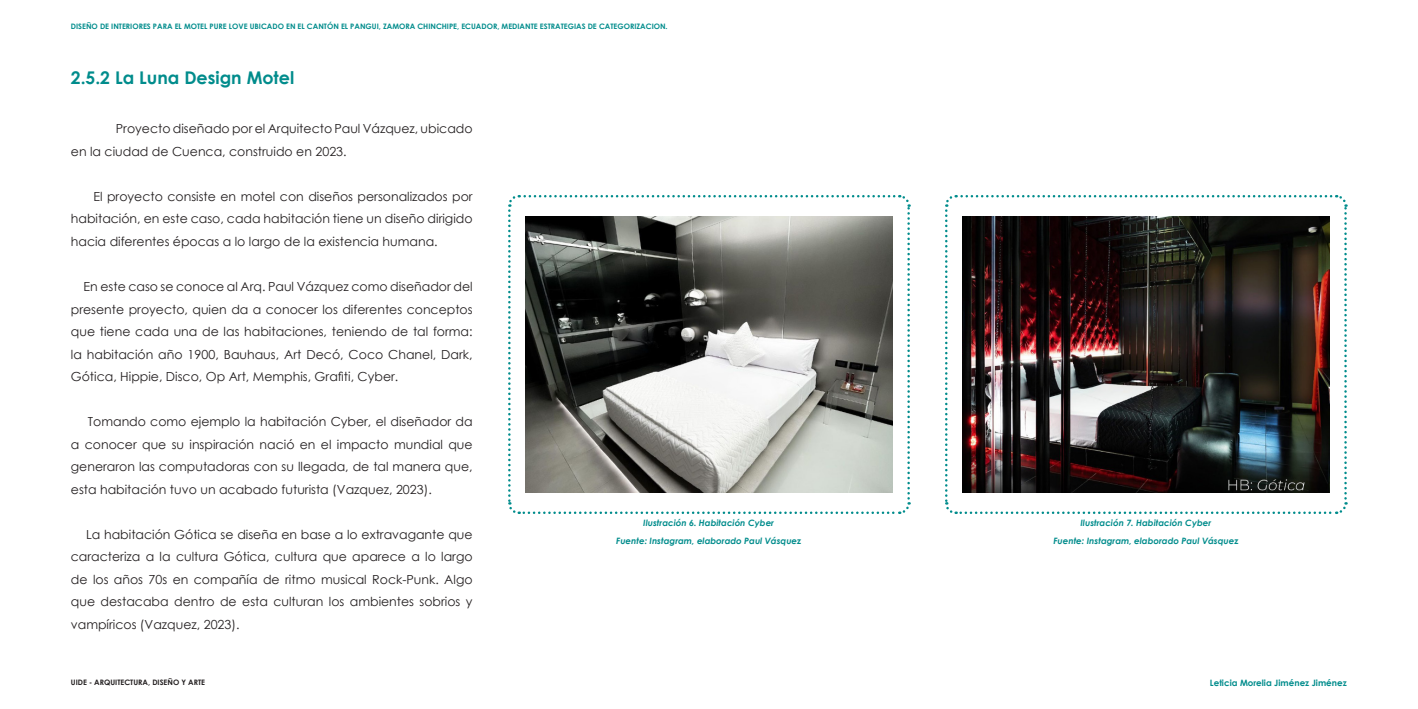
<style>
.page{position:relative;width:1418px;height:709px;background:#fff}
.page>*{position:absolute;margin:0;border:0;box-sizing:border-box;transform-origin:0 0}
.TITULOS_2{font:700 17.5px "Century Gothic";color:#008c8c}
.t1{font:12.5px/22.5px "Century Gothic";color:#231f20;text-align:justify}
.GRAFICOS-IMAGENES-TA{font:italic 700 8.75px "Century Gothic";color:#008c8c}
.t2{font:700 8.75px "Century Gothic";color:#008c8c}
.t3{font:700 7.5px "Century Gothic";color:#008c8c}
.t4{font:700 7.5px "Century Gothic";color:#231f20}
</style>
<div class="page">
<svg style="left:508px;top:195px;width:403px;height:319px"></svg>
<svg style="left:945px;top:195px;width:403px;height:319px"></svg>
<img style="left:526px;top:216px;width:366px;height:277px">
<img style="left:962px;top:216px;width:366px;height:277px">
<p class="t3" style="left:71px;top:21px;width:598px">DISEÑO DE INTERIORES PARA EL MOTEL PURE LOVE UBICADO EN EL CANTÓN EL PANGUI, ZAMORA CHINCHIPE, ECUADOR, MEDIANTE ESTRATEGIAS DE CATEGORIZACION.</p>
<p class="TITULOS_2" style="left:71px;top:64px;width:225px">2.5.2 La Luna Design Motel</p>
<p class="t1" style="left:71px;top:117px;width:403px;text-indent:45px">Proyecto diseñado por el Arquitecto Paul Vázquez, ubicado en la ciudad de Cuenca, construido en 2023.</p>
<p class="t1" style="left:71px;top:185px;width:403px;text-indent:22px">El proyecto consiste en motel con diseños personalizados por habitación, en este caso, cada habitación tiene un diseño dirigido hacia diferentes épocas a lo largo de la existencia humana.</p>
<p class="t1" style="left:71px;top:275px;width:403px;text-indent:13px">En este caso se conoce al Arq. Paul Vázquez como diseñador del presente proyecto, quien da a conocer los diferentes conceptos que tiene cada una de las habitaciones, teniendo de tal forma: la habitación año 1900, Bauhaus, Art Decó, Coco Chanel, Dark, Gótica, Hippie, Disco, Op Art, Memphis, Grafiti, Cyber.</p>
<p class="t1" style="left:71px;top:410px;width:403px;text-indent:17px">Tomando como ejemplo la habitación Cyber, el diseñador da a conocer que su inspiración nació en el impacto mundial que generaron las computadoras con su llegada, de tal manera que, esta habitación tuvo un acabado futurista (Vazquez, 2023).</p>
<p class="t1" style="left:71px;top:522px;width:403px;text-indent:15px">La habitación Gótica se diseña en base a lo extravagante que caracteriza a la cultura Gótica, cultura que aparece a lo largo de los años 70s en compañía de ritmo musical Rock-Punk. Algo que destacaba dentro de esta culturan los ambientes sobrios y vampíricos (Vazquez, 2023).</p>
<p class="GRAFICOS-IMAGENES-TA" style="left:643px;top:516px;width:132px">Ilustración 6. Habitación Cyber</p>
<p class="GRAFICOS-IMAGENES-TA" style="left:616px;top:534px;width:186px">Fuente: Instagram, elaborado Paul Vásquez</p>
<p class="GRAFICOS-IMAGENES-TA" style="left:1080px;top:516px;width:132px">Ilustración 7. Habitación Cyber</p>
<p class="GRAFICOS-IMAGENES-TA" style="left:1053px;top:534px;width:186px">Fuente: Instagram, elaborado Paul Vásquez</p>
<p class="t4" style="left:71px;top:676px;width:136px">UIDE - ARQUITECTURA, DISEÑO Y ARTE</p>
<p class="t2" style="left:1209px;top:676px;width:138px">Leticia Morelia Jiménez Jiménez</p>
</div>
